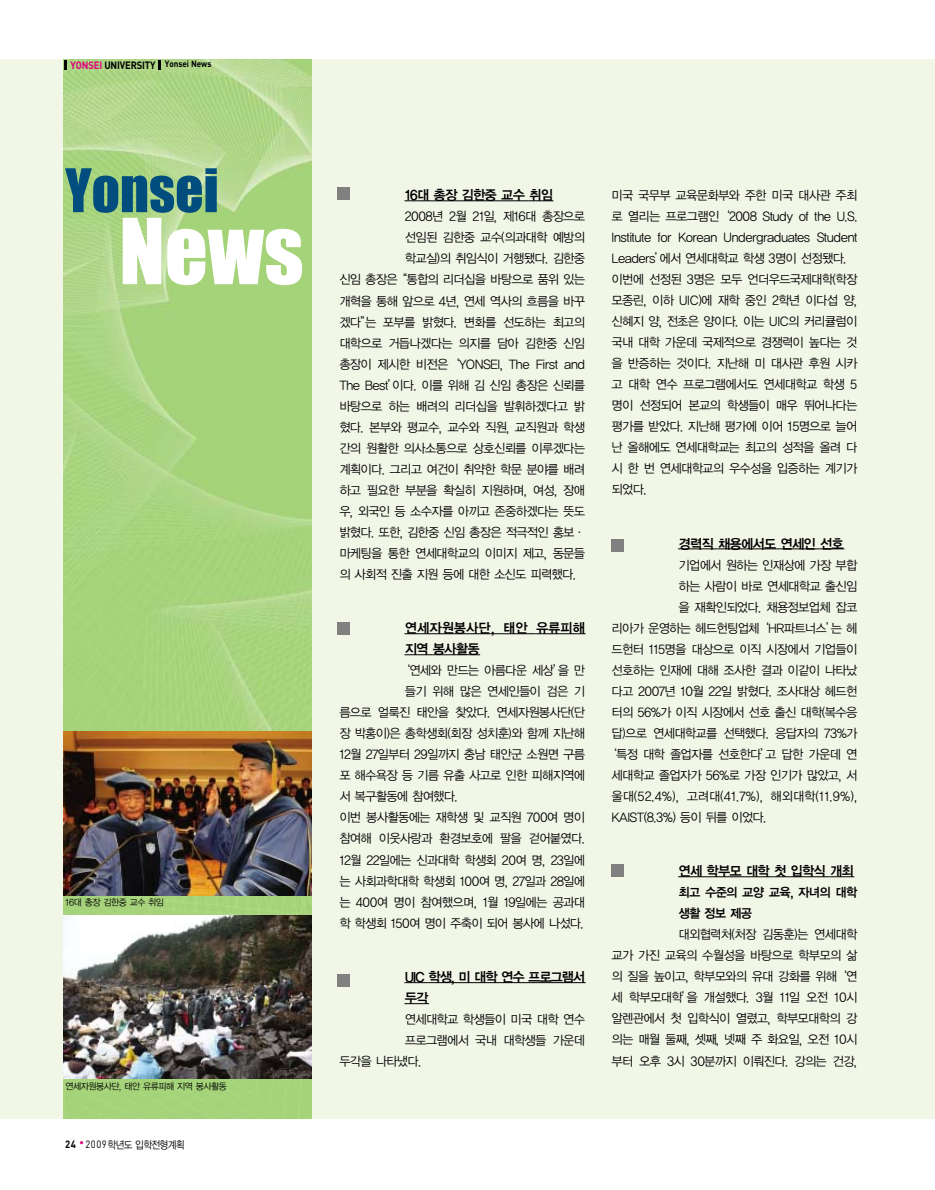
<style>
.page{position:relative;width:935px;height:1190px;background:#fff}
.page>*{position:absolute;margin:0;border:0;box-sizing:border-box;transform-origin:0 0}
.t1{font:84px "Impact";color:#fff}
.t2{font:55.5px "Impact";color:#004d7e}
.t3{font:13.5px "YGO14";letter-spacing:-.12em;color:#000}
.t4{font:13.5px/21px "YGO14";letter-spacing:-.06em;color:#000}
.t5{font:13.5px/21px "YGO14";letter-spacing:-.15em;color:#000}
.t6{font:12.45px/21px "YGO12";letter-spacing:-.12em;color:#000}
.t7{font:12.45px "YGO12";letter-spacing:-.075em;color:#000}
.t8{font:12.45px/21px "YGO14";letter-spacing:-.12em;color:#000}
.t9{font:700 10.5px "DIN";letter-spacing:-.015em;color:#000;scale:.9 1}
.t10{font:10.5px "YGO12";letter-spacing:-.145em;color:#000;scale:.9 1}
.t11{font:9px "YGO12";letter-spacing:-.12em;color:#000}
.s1{color:#e3007b}
.s2{font-size:9px}
.s3{font-family:"DIN";font-weight:700}
.s4{font-family:"DIN"}
</style>
<div class="page">
<div style="left:1px;top:60px;width:933px;height:1058px;background:#f1f6e7"></div>
<img style="left:64px;top:60px;width:248px;height:1058px">
<svg style="left:64px;top:60px;width:3px;height:10px"></svg>
<svg style="left:158px;top:60px;width:3px;height:10px"></svg>
<svg style="left:404px;top:200px;width:57px;height:1px"></svg>
<hr style="left:461px;top:200px;width:40px;height:1px;background:#000">
<svg style="left:501px;top:200px;width:52px;height:1px"></svg>
<hr style="left:404px;top:633px;width:86px;height:1px;background:#000">
<svg style="left:490px;top:633px;width:45px;height:1px"></svg>
<hr style="left:535px;top:633px;width:50px;height:1px;background:#000">
<svg style="left:404px;top:654px;width:28px;height:1px"></svg>
<hr style="left:432px;top:654px;width:48px;height:1px;background:#000">
<svg style="left:404px;top:982px;width:124px;height:1px"></svg>
<hr style="left:528px;top:982px;width:44px;height:1px;background:#000">
<svg style="left:572px;top:982px;width:13px;height:1px"></svg>
<svg style="left:404px;top:1003px;width:25px;height:1px"></svg>
<hr style="left:678px;top:548px;width:34px;height:1px;background:#000">
<hr style="left:717px;top:548px;width:63px;height:1px;background:#000">
<hr style="left:780px;top:548px;width:34px;height:1px;background:#000">
<svg style="left:814px;top:548px;width:30px;height:1px"></svg>
<svg style="left:678px;top:876px;width:28px;height:1px"></svg>
<hr style="left:706px;top:876px;width:34px;height:1px;background:#000">
<svg style="left:740px;top:876px;width:50px;height:1px"></svg>
<hr style="left:790px;top:876px;width:34px;height:1px;background:#000">
<svg style="left:824px;top:876px;width:30px;height:1px"></svg>
<img style="left:64px;top:915px;width:248px;height:164px">
<img style="left:64px;top:732px;width:248px;height:163px">
<div style="left:337px;top:188px;width:12px;height:12px;background:#808080"></div>
<div style="left:337px;top:622px;width:12px;height:12px;background:#808080"></div>
<div style="left:337px;top:974px;width:12px;height:12px;background:#808080"></div>
<div style="left:611px;top:539px;width:12px;height:12px;background:#808080"></div>
<div style="left:611px;top:864px;width:12px;height:12px;background:#808080"></div>
<p class="t9" style="left:71px;top:61px;width:158px"><span class="s1">YONSEI</span> UNIVERSITY <span class="s2">Yonsei News</span></p>
<h2 class="t2" style="left:65px;top:172px;width:155px">Yonsei</h2>
<h1 class="t1" style="left:119px;top:224px;width:186px">News</h1>
<p class="t11" style="left:65px;top:898px;width:101px">16대 총장 김한중 교수 취임</p>
<p class="t11" style="left:65px;top:1082px;width:163px">연세자원봉사단, 태안 유류피해 지역 봉사활동</p>
<p class="t10" style="left:65px;top:1140px;width:134px"><span class="s3">2 4</span> <sup>●</sup> <span class="s4">2 0 0 9</span> 학년도 입학전형계획</p>
<p class="t3" style="left:404px;top:189px;width:150px">16대 총장 김한중 교수 취임</p>
<p class="t6" style="left:404px;top:207px;width:183px">2008년 2월 21일, 제16대 총장으로</p>
<p class="t6" style="left:404px;top:228px;width:183px">선임된 김한중 교수(의과대학 예방의</p>
<p class="t6" style="left:404px;top:249px;width:183px">학교실)의 취임식이 거행됐다. 김한중</p>
<p class="t6" style="left:339px;top:270px;width:248px">신임 총장은“통합의 리더십을 바탕으로 품위 있는</p>
<p class="t6" style="left:339px;top:291px;width:248px">개혁을 통해 앞으로 4년, 연세 역사의 흐름을 바꾸</p>
<p class="t6" style="left:339px;top:312px;width:248px">겠다”는 포부를 밝혔다. 변화를 선도하는 최고의</p>
<p class="t6" style="left:339px;top:333px;width:248px">대학으로 거듭나겠다는 의지를 담아 김한중 신임</p>
<p class="t6" style="left:339px;top:354px;width:248px">총장이 제시한 비전은‘YONSEI, The First and</p>
<p class="t6" style="left:339px;top:375px;width:248px">The Best’이다. 이를 위해 김 신임 총장은 신뢰를</p>
<p class="t6" style="left:339px;top:396px;width:248px">바탕으로 하는 배려의 리더십을 발휘하겠다고 밝</p>
<p class="t6" style="left:339px;top:417px;width:248px">혔다. 본부와 평교수, 교수와 직원, 교직원과 학생</p>
<p class="t6" style="left:339px;top:438px;width:248px">간의 원활한 의사소통으로 상호신뢰를 이루겠다는</p>
<p class="t6" style="left:339px;top:459px;width:248px">계획이다. 그리고 여건이 취약한 학문 분야를 배려</p>
<p class="t6" style="left:339px;top:480px;width:248px">하고 필요한 부분을 확실히 지원하며, 여성, 장애</p>
<p class="t6" style="left:339px;top:501px;width:248px">우, 외국인 등 소수자를 아끼고 존중하겠다는 뜻도</p>
<p class="t6" style="left:339px;top:522px;width:248px">밝혔다. 또한, 김한중 신임 총장은 적극적인 홍보∙</p>
<p class="t6" style="left:339px;top:543px;width:248px">마케팅을 통한 연세대학교의 이미지 제고, 동문들</p>
<p class="t6" style="left:339px;top:564px;width:239px">의 사회적 진출 지원 등에 대한 소신도 피력했다.</p>
<p class="t4" style="left:404px;top:618px;width:183px">연세자원봉사단, 태안 유류피해 지역 봉사활동</p>
<p class="t6" style="left:398px;top:661px;width:189px">‘연세와 만드는 아름다운 세상’을 만</p>
<p class="t6" style="left:404px;top:682px;width:183px">들기 위해 많은 연세인들이 검은 기</p>
<p class="t6" style="left:339px;top:703px;width:248px">름으로 얼룩진 태안을 찾았다. 연세자원봉사단(단</p>
<p class="t6" style="left:339px;top:724px;width:248px">장 박홍이)은 총학생회(회장 성치훈)와 함께 지난해</p>
<p class="t6" style="left:339px;top:745px;width:248px">12월 27일부터 29일까지 충남 태안군 소원면 구름</p>
<p class="t6" style="left:339px;top:766px;width:248px">포 해수욕장 등 기름 유출 사고로 인한 피해지역에</p>
<p class="t6" style="left:339px;top:787px;width:121px">서 복구활동에 참여했다.</p>
<p class="t6" style="left:339px;top:808px;width:248px">이번 봉사활동에는 재학생 및 교직원 700여 명이</p>
<p class="t6" style="left:339px;top:829px;width:248px">참여해 이웃사랑과 환경보호에 팔을 걷어붙였다.</p>
<p class="t6" style="left:339px;top:850px;width:248px">12월 22일에는 신과대학 학생회 20여 명, 23일에</p>
<p class="t6" style="left:339px;top:871px;width:248px">는 사회과학대학 학생회 100여 명, 27일과 28일에</p>
<p class="t6" style="left:339px;top:892px;width:248px">는 400여 명이 참여했으며, 1월 19일에는 공과대</p>
<p class="t6" style="left:339px;top:913px;width:246px">학 학생회 150여 명이 주축이 되어 봉사에 나섰다.</p>
<p class="t5" style="left:404px;top:967px;width:183px">UIC 학생, 미 대학 연수 프로그램서 두각</p>
<p class="t6" style="left:404px;top:1009px;width:183px">연세대학교 학생들이 미국 대학 연수</p>
<p class="t6" style="left:404px;top:1030px;width:183px">프로그램에서 국내 대학생들 가운데</p>
<p class="t6" style="left:339px;top:1051px;width:84px">두각을 나타냈다.</p>
<p class="t6" style="left:611px;top:185px;width:248px">미국 국무부 교육문화부와 주한 미국 대사관 주최 로 열리는 프로그램인‘2008 Study of the U.S.<br>Institute for Korean Undergraduates Student<br>Leaders’에서 연세대학교 학생 3명이 선정됐다. 이번에 선정된 3명은 모두 언더우드국제대학(학장 모종린, 이하 UIC)에 재학 중인 2학년 이다섭 양, 신혜지 양, 전초은 양이다. 이는 UIC의 커리큘럼이 국내 대학 가운데 국제적으로 경쟁력이 높다는 것 을 반증하는 것이다. 지난해 미 대사관 후원 시카 고 대학 연수 프로그램에서도 연세대학교 학생 5 명이 선정되어 본교의 학생들이 매우 뛰어나다는 평가를 받았다. 지난해 평가에 이어 15명으로 늘어 난 올해에도 연세대학교는 최고의 성적을 올려 다 시 한 번 연세대학교의 우수성을 입증하는 계기가 되었다.</p>
<p class="t3" style="left:678px;top:537px;width:168px">경력직 채용에서도 연세인 선호</p>
<p class="t6" style="left:678px;top:555px;width:181px">기업에서 원하는 인재상에 가장 부합</p>
<p class="t6" style="left:678px;top:576px;width:181px">하는 사람이 바로 연세대학교 출신임</p>
<p class="t6" style="left:678px;top:597px;width:181px">을 재확인되었다. 채용정보업체 잡코</p>
<p class="t6" style="left:611px;top:618px;width:248px">리아가 운영하는 헤드헌팅업체‘HR파트너스’는 헤</p>
<p class="t6" style="left:611px;top:639px;width:248px">드헌터 115명을 대상으로 이직 시장에서 기업들이</p>
<p class="t6" style="left:611px;top:660px;width:248px">선호하는 인재에 대해 조사한 결과 이같이 나타났</p>
<p class="t6" style="left:611px;top:681px;width:248px">다고 2007년 10월 22일 밝혔다. 조사대상 헤드헌</p>
<p class="t6" style="left:611px;top:702px;width:248px">터의 56%가 이직 시장에서 선호 출신 대학(복수응</p>
<p class="t6" style="left:611px;top:723px;width:248px">답)으로 연세대학교를 선택했다. 응답자의 73%가</p>
<p class="t6" style="left:605px;top:744px;width:254px">‘특정 대학 졸업자를 선호한다’고 답한 가운데 연</p>
<p class="t6" style="left:611px;top:765px;width:248px">세대학교 졸업자가 56%로 가장 인기가 많았고, 서</p>
<p class="t7" style="left:611px;top:790px;width:248px">울대(52.4%), 고려대(41.7%), 해외대학(11.9%),</p>
<p class="t6" style="left:611px;top:807px;width:157px">KAIST(8.3%) 등이 뒤를 이었다.</p>
<p class="t3" style="left:678px;top:865px;width:178px">연세 학부모 대학 첫 입학식 개최</p>
<p class="t8" style="left:678px;top:883px;width:181px">최고 수준의 교양 교육, 자녀의 대학 생활 정보 제공</p>
<p class="t6" style="left:611px;top:925px;width:248px;text-align:justify;text-indent:67px">대외협력처(처장 김동훈)는 연세대학 교가 가진 교육의 수월성을 바탕으로 학부모의 삶 의 질을 높이고, 학부모와의 유대 강화를 위해‘연 세 학부모대학’을 개설했다. 3월 11일 오전 10시 알렌관에서 첫 입학식이 열렸고, 학부모대학의 강 의는 매월 둘째, 셋째, 넷째 주 화요일, 오전 10시 부터 오후 3시 30분까지 이뤄진다. 강의는 건강,</p>
</div>
